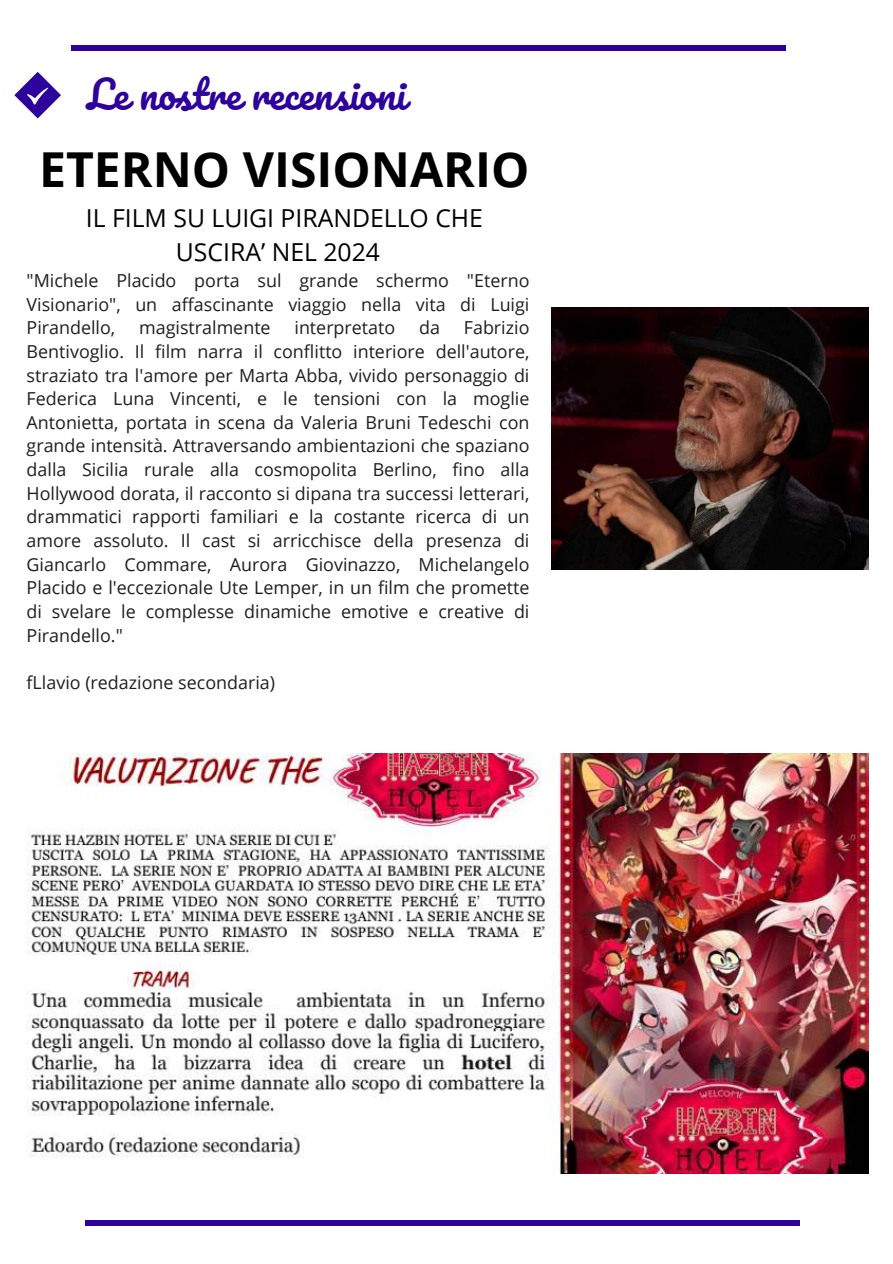
<style>
.page{position:relative;width:893px;height:1264px;background:#fff}
.page>*{position:absolute;margin:0;border:0;box-sizing:border-box;transform-origin:0 0}
.t1{font:700 48.15px "Open Sans";color:#000}
.t2{font:39px "Pacifico";color:#2e029c}
.t3{font:24.75px/33.8px "Open Sans";color:#000;text-align:center}
.t4{font:17.85px/23.7px "Open Sans";color:#1f1f1f;text-align:justify}
</style>
<div class="page">
<div style="left:71px;top:45px;width:715px;height:6px;background:#2e029c"></div>
<img style="left:27px;top:753px;width:841px;height:420px">
<img style="left:551px;top:307px;width:317px;height:262px">
<svg style="left:14px;top:72px;width:47px;height:46px"></svg>
<div style="left:85px;top:1219px;width:714px;height:6px;background:#2e029c"></div>
<h2 class="t2" style="left:87px;top:74px;width:320px">Le nostre recensioni</h2>
<h1 class="t1" style="left:39px;top:135px;width:491px">ETERNO VISIONARIO</h1>
<h3 class="t3" style="left:86px;top:201px;width:398px">IL FILM SU LUIGI PIRANDELLO CHE<br>USCIRA’ NEL 2024</h3>
<p class="t4" style="left:27px;top:268px;width:504px">"Michele Placido porta sul grande schermo "Eterno Visionario", un affascinante viaggio nella vita di Luigi Pirandello,</p>
<p class="t4" style="left:27px;top:315px;width:504px;text-indent:437px">Fabrizio Bentivoglio. Il film narra il conflitto interiore dell'autore, straziato tra l'amore per Marta Abba, vivido personaggio di Federica Luna Vincenti, e le tensioni con la moglie Antonietta, portata in scena da Valeria Bruni Tedeschi con grande intensità. Attraversando ambientazioni che spaziano dalla Sicilia rurale alla cosmopolita Berlino, fino alla Hollywood dorata, il racconto si dipana tra successi letterari, drammatici rapporti familiari e la costante ricerca di un amore assoluto. Il cast si arricchisce della presenza di Giancarlo Commare, Aurora Giovinazzo, Michelangelo Placido e l'eccezionale Ute Lemper, in un film che promette di svelare le complesse dinamiche emotive e creative di Pirandello."</p>
<p class="t4" style="left:27px;top:670px;width:250px">fLlavio (redazione secondaria)</p>
<p class="t4" style="left:139px;top:315px;width:133px">magistralmente</p>
<p class="t4" style="left:294px;top:315px;width:102px">interpretato</p>
<p class="t4" style="left:419px;top:315px;width:22px">da</p>
</div>
